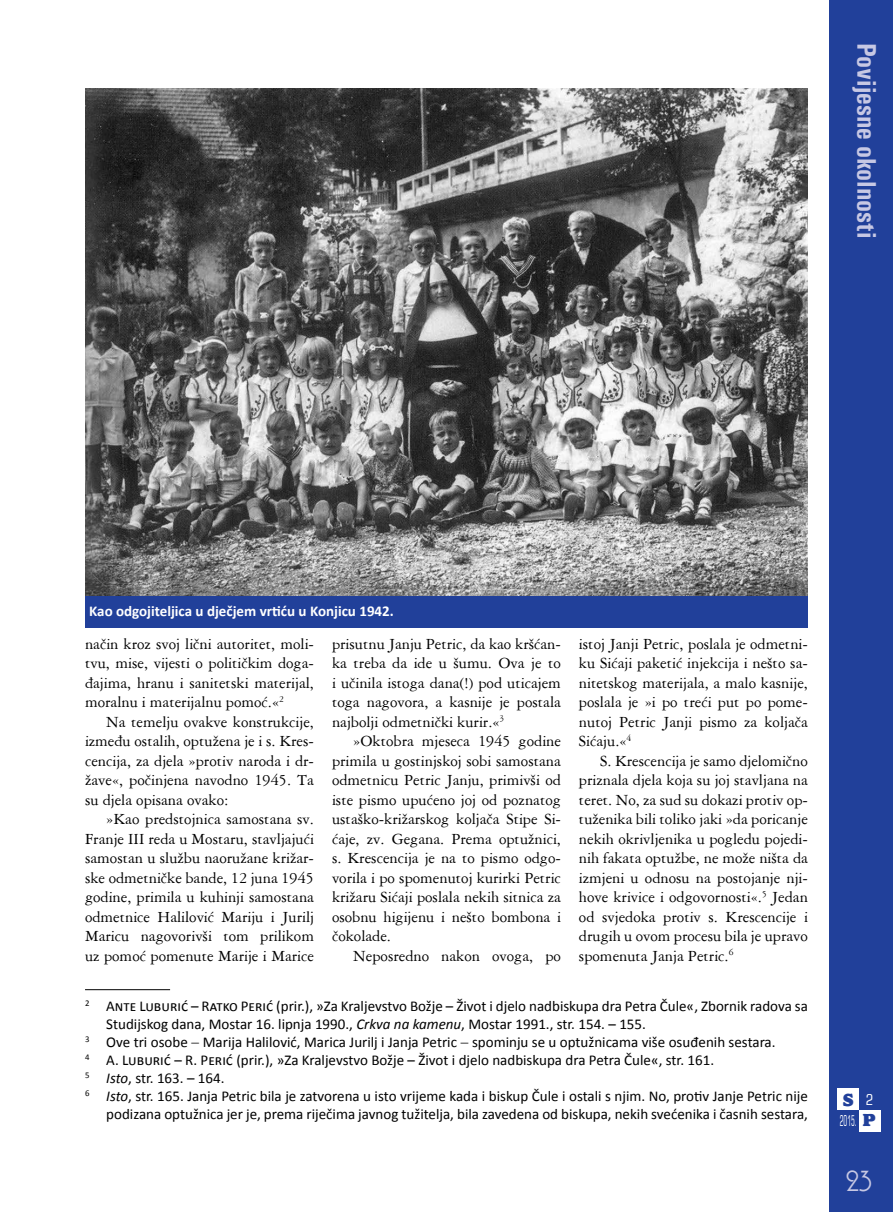
<style>
.page{position:relative;width:893px;height:1212px;background:#fff}
.page>*{position:absolute;margin:0;border:0;box-sizing:border-box;transform-origin:0 0}
.t1{font:700 condensed 27px "Univers";color:#c7c8e4}
.t2{font:27px "Andes";color:#c7c8e4}
.t3{font:800 18px "Alfredo";color:#21409a}
.t4{font:16.5px/19.5px "American Garamond BT";color:#000;text-align:justify}
.t5{font:15px "Calibri";color:#000}
.t6{font:700 15px "Calibri";color:#fff}
.t7{font:condensed 15px "Square 721 BT";color:#fff;scale:.5 1}
.t8{font:condensed 15px "Square 721 BT";color:#fff}
.s1{font-style:italic}
.s2{font-family:"Alfredo";font-weight:800;font-stretch:normal;font-size:18px;color:#21409a}
</style>
<div class="page">
<div style="left:829px;top:0;width:64px;height:1212px;background:#21409a"></div>
<div style="left:838px;top:1089px;width:21px;height:21px;background:#fff"></div>
<div style="left:859px;top:1110px;width:21px;height:21px;background:#fff"></div>
<hr style="left:85px;top:989px;width:85px;height:1px;background:#000">
<div style="left:85px;top:593px;width:723px;height:34px;background:#21409a"></div>
<img style="left:85px;top:88px;width:723px;height:508px">
<h1 class="t1" style="left:883px;top:43px;width:197px;rotate:90deg">Povijesne okolnosti</h1>
<p class="t6" style="left:89px;top:602px;width:306px">Kao odgojiteljica u dječjem vrtiću u Konjicu 1942.</p>
<p class="t4" style="left:85px;top:633px;width:230px">način kroz svoj lični autoritet, moli&shy;tvu, mise, vijesti o političkim doga&shy;đajima, hranu i sanitetski materijal, moralnu i materijalnu pomoć.«<sup>2</sup></p>
<p class="t4" style="left:85px;top:711px;width:230px;text-indent:21px">Na temelju ovakve konstrukcije, između ostalih, optužena je i s. Kres&shy;cencija, za djela »protiv naroda i dr&shy;žave«, počinjena navodno 1945. Ta su djela opisana ovako:</p>
<p class="t4" style="left:85px;top:809px;width:230px;text-indent:21px">»Kao predstojnica samostana sv.<br>Franje III reda u Mostaru, stavljajući samostan u službu naoružane križar&shy;ske odmetničke bande, 12 juna 1945 godine, primila u kuhinji samostana odmetnice Halilović Mariju i Jurilj Maricu nagovorivši tom prilikom uz pomoć pomenute Marije i Marice</p>
<p class="t4" style="left:332px;top:633px;width:230px">prisutnu Janju Petric, da kao kršćan&shy;ka treba da ide u šumu. Ova je to i učinila istoga dana(!) pod uticajem toga nagovora, a kasnije je postala najbolji odmetnički kurir.«<sup>3</sup></p>
<p class="t4" style="left:332px;top:731px;width:230px;text-indent:21px">»Oktobra mjeseca 1945 godine primila u gostinjskoj sobi samostana odmetnicu Petric Janju, primivši od iste pismo upućeno joj od poznatog ustaško-križarskog koljača Stipe Si&shy;ćaje, zv. Gegana. Prema optužnici, s. Krescencija je na to pismo odgo&shy;vorila i po spomenutoj kurirki Petric križaru Sićaji poslala nekih sitnica za osobnu higijenu i nešto bombona i čokolade.</p>
<p class="t4" style="left:353px;top:945px;width:209px">Neposredno nakon ovoga, po</p>
<p class="t4" style="left:579px;top:633px;width:230px">istoj Janji Petric, poslala je odmetni&shy;ku Sićaji paketić injekcija i nešto sa&shy;nitetskog materijala, a malo kasnije, poslala je »i po treći put po pome&shy;nutoj Petric Janji pismo za koljača Sićaju.«<sup>4</sup></p>
<p class="t4" style="left:579px;top:750px;width:230px;text-indent:21px">S. Krescencija je samo djelomično priznala djela koja su joj stavljana na teret. No, za sud su dokazi protiv op&shy;tuženika bili toliko jaki »da poricanje nekih okrivljenika u pogledu pojedi&shy;nih fakata optužbe, ne može ništa da izmjeni u odnosu na postojanje nji&shy;hove krivice i odgovornosti«.<sup>5</sup> Jedan od svjedoka protiv s. Krescencije i drugih u ovom procesu bila je upravo spomenuta Janja Petric.<sup>6</sup></p>
<p class="t5" style="left:85px;top:997px;width:724px"><sup>2</sup> Ante Luburić – Ratko Perić (prir.), »Za Kraljevstvo Božje – Život i djelo nadbiskupa dra Petra Čule«, Zbornik radova sa</p>
<p class="t5" style="left:106px;top:1015px;width:541px">Studijskog dana, Mostar 16. lipnja 1990., <span class="s1">Crkva na kamenu</span>, Mostar 1991., str. 154. – 155.</p>
<p class="t5" style="left:85px;top:1033px;width:692px"><sup>3</sup> Ove tri osobe − Marija Halilović, Marica Jurilj i Janja Petric − spominju se u optužnicama više osuđenih sestara.</p>
<p class="t5" style="left:85px;top:1051px;width:631px"><sup>4</sup> A. Luburić – R. Perić (prir.), »Za Kraljevstvo Božje – Život i djelo nadbiskupa dra Petra Čule«, str. 161.</p>
<p class="t5" style="left:85px;top:1069px;width:141px"><sup>5</sup> <span class="s1">Isto</span>, str. 163. – 164.</p>
<p class="t5" style="left:85px;top:1087px;width:724px"><sup>6</sup> <span class="s1">Isto</span>, str. 165. Janja Petric bila je zatvorena u isto vrijeme kada i biskup Čule i ostali s njim. No, protiv Janje Petric nije</p>
<p class="t5" style="left:106px;top:1105px;width:703px">podizana optužnica jer je, prema riječima javnog tužitelja, bila zavedena od biskupa, nekih svećenika i časnih sestara,</p>
<p class="t3" style="left:843px;top:1090px;width:12px">S</p>
<p class="t7" style="left:840px;top:1112px;width:73px">2015. <span class="s2">p</span></p>
<p class="t8" style="left:866px;top:1090px;width:9px">2</p>
<h1 class="t2" style="left:846px;top:1169px;width:27px">23</h1>
</div>
